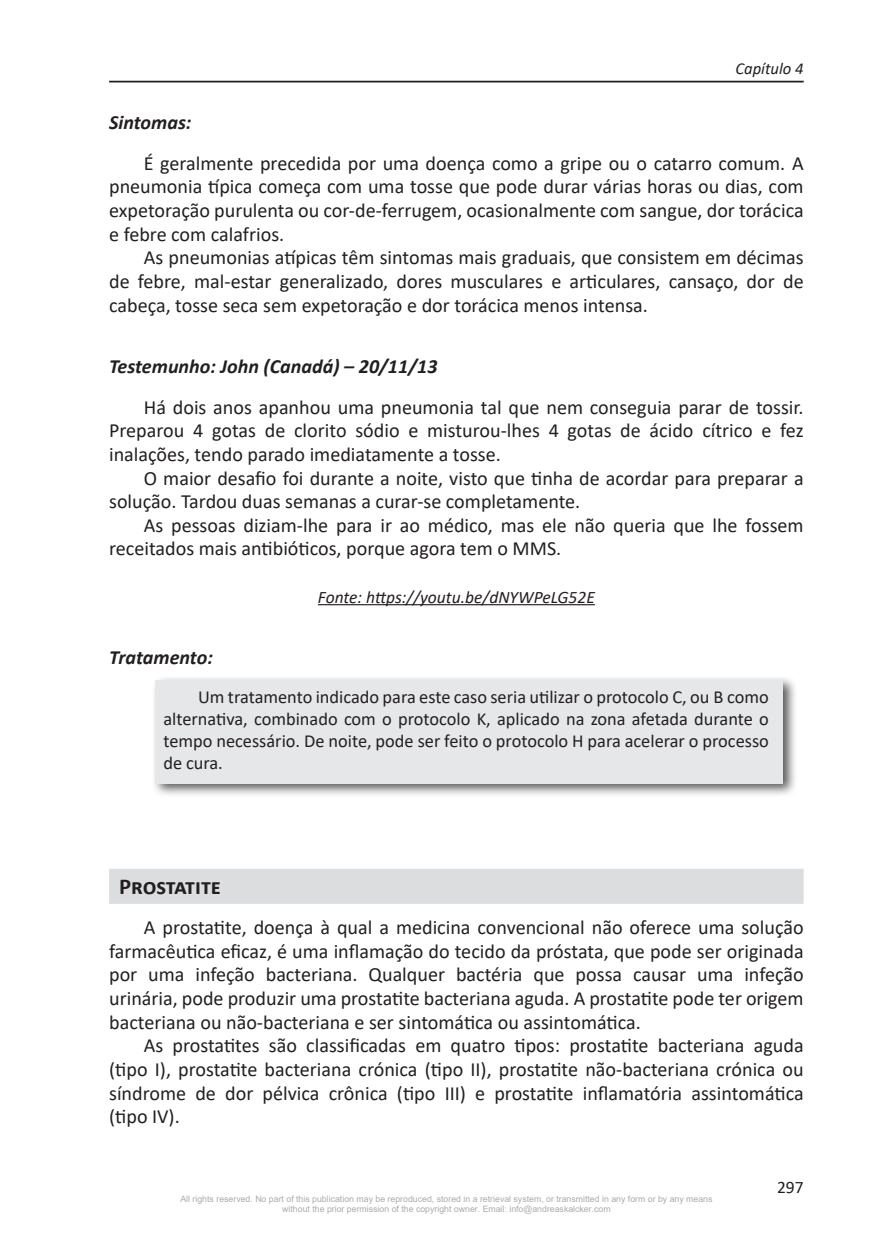
<style>
.page{position:relative;width:893px;height:1241px;background:#fff}
.page>*{position:absolute;margin:0;border:0;box-sizing:border-box;transform-origin:0 0}
.t1{font:700 22.75px "Calibri";color:#231f20}
.t2{font:20.12px/23.6px "Calibri";color:#231f20;text-align:justify}
.t3{font:italic 700 20.12px "Calibri";color:#231f20}
.t4{font:18.38px/21.9px "Calibri";color:#231f20;text-align:justify}
.t5{font:italic 17.5px "Calibri";color:#231f20}
.t6{font:17.5px "Calibri";color:#231f20}
.t7{font:italic 16.62px "Calibri";color:#231f20}
.t8{font:8.75px/10.5px "Arial";color:#ababab;text-align:center}
</style>
<div class="page">
<hr style="left:109px;top:81px;width:695px;height:1px;background:#231f20">
<div style="left:151px;top:675px;width:646px;height:122px;background:#231f20;opacity:.75"></div>
<div style="left:156px;top:680px;width:627px;height:103px;background:#e6e7e9"></div>
<hr style="left:318px;top:604px;width:277px;height:1px;background:#231f20">
<div style="left:109px;top:868px;width:695px;height:35px;background:#dcdddf"></div>
<p class="t7" style="left:735px;top:57px;width:70px">Capítulo 4</p>
<p class="t3" style="left:109px;top:108px;width:84px">Sintomas:</p>
<p class="t2" style="left:109px;top:151px;width:696px;text-indent:35px">É geralmente precedida por uma doença como a gripe ou o catarro comum. A pneumonia típica começa com uma tosse que pode durar várias horas ou dias, com expetoração purulenta ou cor-de-ferrugem, ocasionalmente com sangue, dor torácica e febre com calafrios.</p>
<p class="t2" style="left:109px;top:245px;width:696px;text-indent:35px">As pneumonias atípicas têm sintomas mais graduais, que consistem em décimas de febre, mal-estar generalizado, dores musculares e articulares, cansaço, dor de cabeça, tosse seca sem expetoração e dor torácica menos intensa.</p>
<p class="t3" style="left:109px;top:352px;width:330px">Testemunho: John (Canadá) – 20/11/13</p>
<p class="t2" style="left:109px;top:394px;width:696px;text-indent:35px">Há dois anos apanhou uma pneumonia tal que nem conseguia parar de tossir.<br>Preparou 4 gotas de clorito sódio e misturou-lhes 4 gotas de ácido cítrico e fez inalações, tendo parado imediatamente a tosse.</p>
<p class="t2" style="left:109px;top:465px;width:696px;text-indent:35px">O maior desafio foi durante a noite, visto que tinha de acordar para preparar a solução. Tardou duas semanas a curar-se completamente.</p>
<p class="t2" style="left:109px;top:512px;width:696px;text-indent:35px">As pessoas diziam-lhe para ir ao médico, mas ele não queria que lhe fossem receitados mais antibióticos, porque agora tem o MMS.</p>
<p class="t5" style="left:318px;top:584px;width:278px">Fonte: https://youtu.be/dNYWPeLG52E</p>
<p class="t3" style="left:109px;top:643px;width:105px">Tratamento:</p>
<p class="t4" style="left:163px;top:685px;width:607px;text-indent:35px">Um tratamento indicado para este caso seria utilizar o protocolo C, ou B como alternativa, combinado com o protocolo K, aplicado na zona afetada durante o tempo necessário. De noite, pode ser feito o protocolo H para acelerar o processo de cura.</p>
<p class="t1" style="left:119px;top:869px;width:103px">Prostatite</p>
<p class="t2" style="left:109px;top:914px;width:696px;text-indent:35px">A prostatite, doença à qual a medicina convencional não oferece uma solução farmacêutica eficaz, é uma inflamação do tecido da próstata, que pode ser originada por uma infeção bacteriana. Qualquer bactéria que possa causar uma infeção urinária, pode produzir uma prostatite bacteriana aguda. A prostatite pode ter origem bacteriana ou não-bacteriana e ser sintomática ou assintomática.</p>
<p class="t2" style="left:109px;top:1033px;width:696px;text-indent:35px">As prostatites são classificadas em quatro tipos: prostatite bacteriana aguda (tipo I), prostatite bacteriana crónica (tipo II), prostatite não-bacteriana crónica ou síndrome de dor pélvica crônica (tipo III) e prostatite inflamatória assintomática (tipo IV).</p>
<p class="t8" style="left:180px;top:1192px;width:534px">All rights reserved. No part of this publication may be reproduced, stored in a retrieval system, or transmitted in any form or by any means without the prior permission of the copyright owner. Email: info@andreaskalcker.com</p>
<p class="t6" style="left:777px;top:1174px;width:28px">297</p>
</div>
